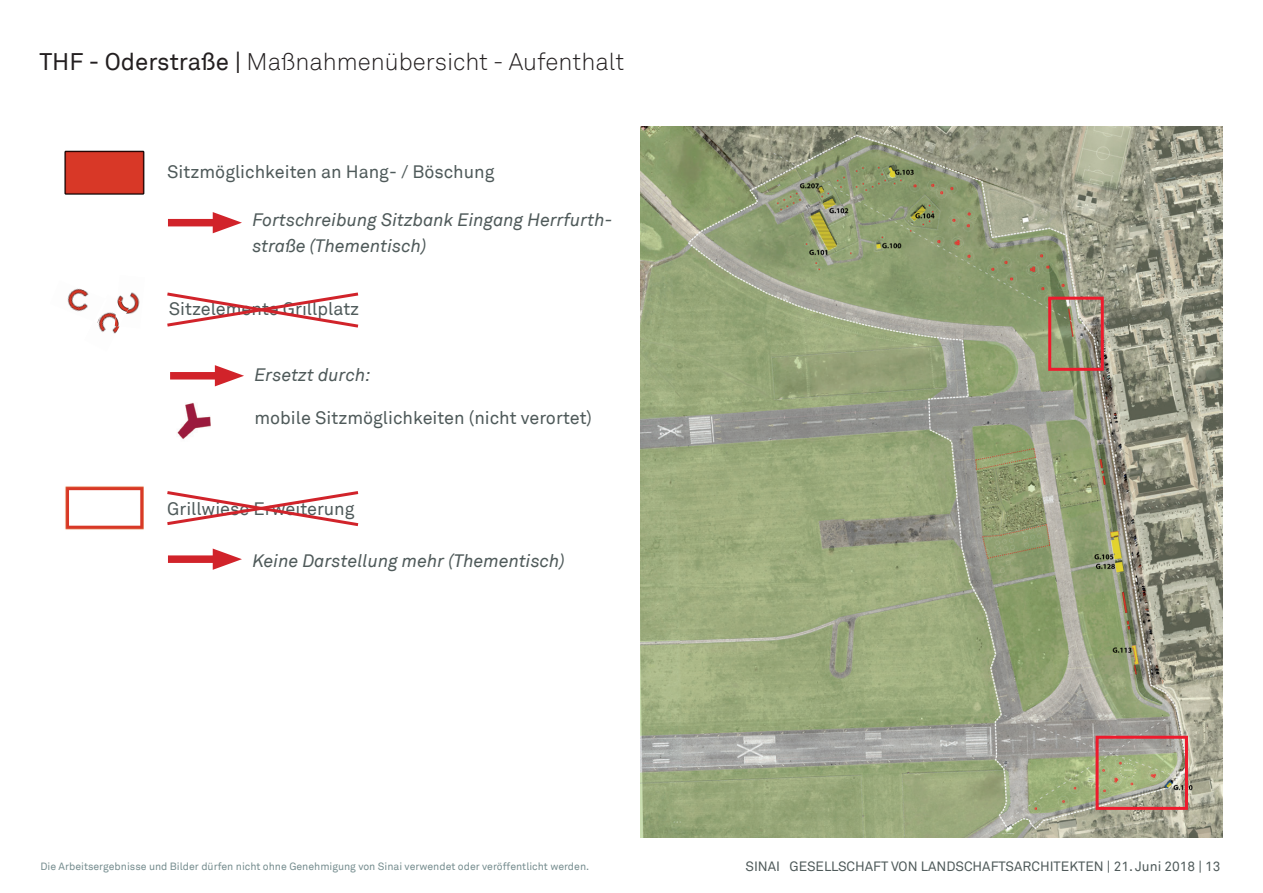
<style>
.page{position:relative;width:1263px;height:893px;background:#fff}
.page>*{position:absolute;margin:0;border:0;box-sizing:border-box;transform-origin:0 0}
.t1{font:300 24px "Akkurat TT";color:#231f20}
.t2{font:18px "Akkurat TT";color:#4f5a5a}
.t3{font:italic 18px/25.5px "Akkurat TT";color:#4f5a5a}
.t4{font:13.5px "Akkurat TT";color:#4f5a5a}
.t5{font:10.5px "Akkurat TT";color:#768d8f}
.s1{font-weight:400}
</style>
<div class="page">
<img style="left:640px;top:127px;width:582px;height:711px">
<img style="left:64px;top:150px;width:81px;height:45px">
<img style="left:177px;top:402px;width:34px;height:38px">
<img style="left:65px;top:486px;width:78px;height:44px">
<img style="left:67px;top:288px;width:22px;height:24px">
<img style="left:84px;top:294px;width:35px;height:40px">
<img style="left:94px;top:299px;width:13px;height:24px">
<img style="left:117px;top:292px;width:23px;height:36px">
<img style="left:115px;top:300px;width:15px;height:26px">
<svg style="left:167px;top:292px;width:192px;height:36px"></svg>
<svg style="left:167px;top:491px;width:192px;height:36px"></svg>
<div style="left:168px;top:219px;width:57px;height:7px;background:#d1232a"></div>
<svg style="left:213px;top:212px;width:29px;height:21px"></svg>
<div style="left:168px;top:555px;width:57px;height:8px;background:#d1232a"></div>
<svg style="left:213px;top:549px;width:29px;height:21px"></svg>
<div style="left:170px;top:372px;width:57px;height:7px;background:#d1232a"></div>
<svg style="left:215px;top:365px;width:29px;height:21px"></svg>
<div style="left:1048px;top:297px;width:56px;height:74px;border:3px solid #ee1b2d"></div>
<div style="left:1095px;top:736px;width:93px;height:74px;border:3px solid #ee1b2d"></div>
<h1 class="t1" style="left:39px;top:47px;width:586px"><span class="s1">THF - Oderstraße |</span> Maßnahmenübersicht - Aufenthalt</h1>
<p class="t2" style="left:167px;top:162px;width:329px">Sitzmöglichkeiten an Hang- / Böschung</p>
<p class="t3" style="left:252px;top:207px;width:362px">Fortschreibung Sitzbank Eingang Herrfurth&shy;straße (Thementisch)</p>
<p class="t2" style="left:169px;top:299px;width:192px">Sitzelemente Grillplatz</p>
<p class="t3" style="left:254px;top:362px;width:118px">Ersetzt durch:</p>
<p class="t2" style="left:254px;top:407px;width:339px">mobile Sitzmöglichkeiten (nicht verortet)</p>
<p class="t2" style="left:167px;top:498px;width:189px">Grillwiese Erweiterung</p>
<p class="t3" style="left:252px;top:548px;width:314px">Keine Darstellung mehr (Thementisch)</p>
<p class="t5" style="left:40px;top:860px;width:550px">Die Arbeitsergebnisse und Bilder dürfen nicht ohne Genehmigung von Sinai verwendet oder veröffentlicht werden.</p>
<p class="t4" style="left:745px;top:858px;width:476px">SINAI GESELLSCHAFT VON LANDSCHAFTSARCHITEKTEN | 21. Juni 2018 | 13</p>
</div>
